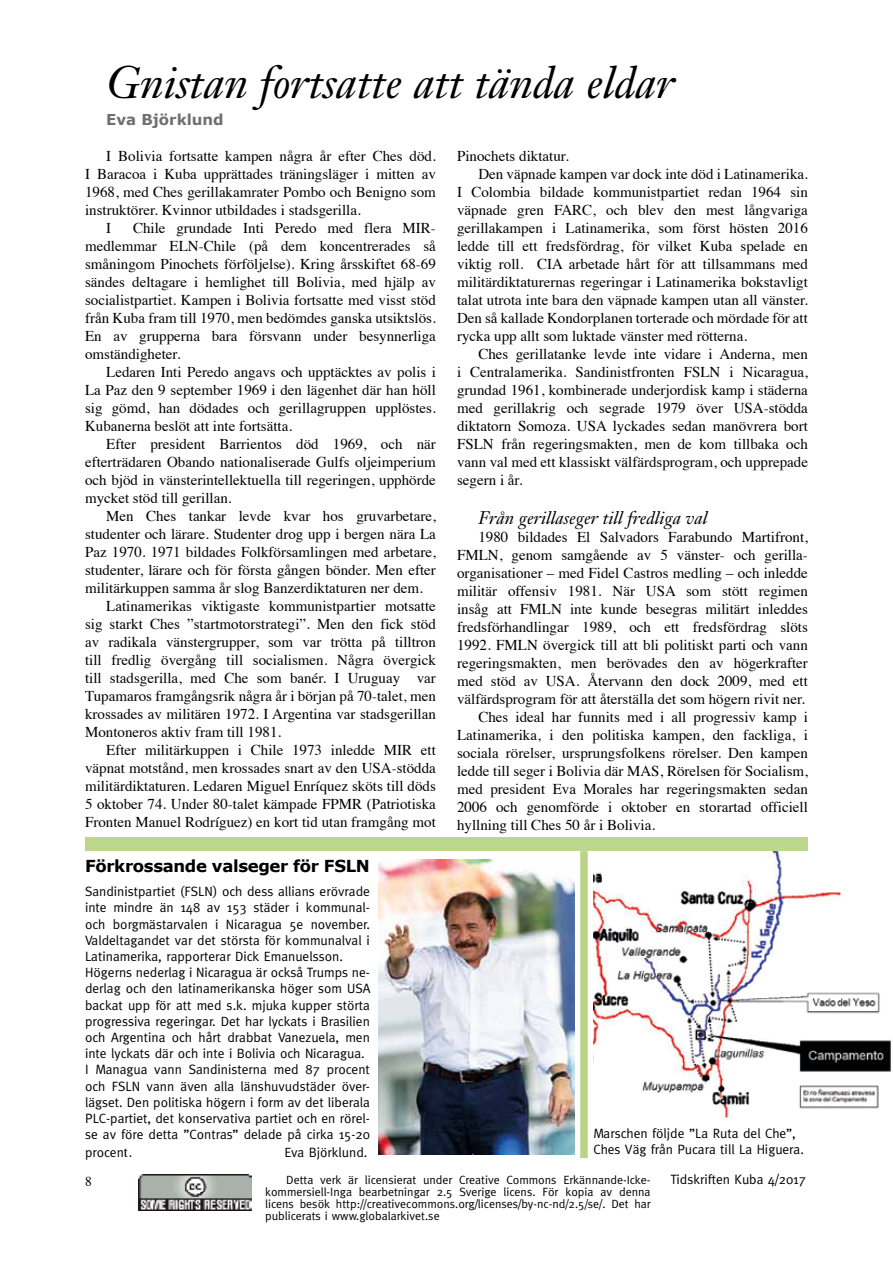
<style>
.page{position:relative;width:893px;height:1263px;background:#fff}
.page>*{position:absolute;margin:0;border:0;box-sizing:border-box;transform-origin:0 0}
.t1{font:italic 45px "Janson Text";color:#000}
.t2{font:italic 18px "Janson Text";color:#000}
.t3{font:700 16.5px "Verdana";letter-spacing:-.02em;color:#000}
.t4{font:15px/18px "Times";color:#000;text-align:justify}
.t5{font:700 15px "Verdana";color:#706f6f}
.t6{font:13.5px/16.2px "Meta";color:#000}
.t7{font:13.5px "Times";color:#000}
.t8{font:12px/12px "Meta";color:#000;text-align:justify}
.s1{font-family:"Times";font-size:15px}
</style>
<div class="page">
<img style="left:139px;top:1174px;width:112px;height:36px">
<div style="left:580px;top:851px;width:8px;height:307px;background:#b8d484"></div>
<img style="left:593px;top:851px;width:298px;height:266px">
<div style="left:85px;top:837px;width:723px;height:14px;background:#bdd78d"></div>
<img style="left:378px;top:860px;width:196px;height:295px">
<h1 class="t1" style="left:106px;top:55px;width:570px">Gnistan fortsatte att tända eldar</h1>
<p class="t5" style="left:106px;top:110px;width:119px">Eva Björklund</p>
<p class="t4" style="left:106px;top:145px;width:331px">I Bolivia fortsatte kampen några år efter Ches död.</p>
<p class="t4" style="left:85px;top:163px;width:352px">I Baracoa i Kuba upprättades träningsläger i mitten av</p>
<p class="t4" style="left:85px;top:181px;width:352px">1968, med Ches gerillakamrater Pombo och Benigno som</p>
<p class="t4" style="left:85px;top:199px;width:277px">instruktörer. Kvinnor utbildades i stadsgerilla.</p>
<p class="t4" style="left:106px;top:217px;width:6px">I</p>
<p class="t4" style="left:85px;top:217px;width:352px;text-indent:48px">Chile grundade Inti Peredo med flera MIR&shy;medlemmar ELN-Chile (på dem koncentrerades så småningom Pinochets förföljelse). Kring årsskiftet 68-69 sändes deltagare i hemlighet till Bolivia, med hjälp av socialistpartiet. Kampen i Bolivia fortsatte med visst stöd från Kuba fram till 1970, men bedömdes ganska utsiktslös.<br>En av grupperna bara försvann under besynnerliga omständigheter.</p>
<p class="t4" style="left:85px;top:361px;width:352px;text-indent:21px">Ledaren Inti Peredo angavs och upptäcktes av polis i La Paz den 9 september 1969 i den lägenhet där han höll sig gömd, han dödades och gerillagruppen upplöstes.<br>Kubanerna beslöt att inte fortsätta.</p>
<p class="t4" style="left:85px;top:433px;width:352px;text-indent:21px">Efter president Barrientos död 1969, och när efterträdaren Obando nationaliserade Gulfs oljeimperium och bjöd in vänsterintellektuella till regeringen, upphörde mycket stöd till gerillan.</p>
<p class="t4" style="left:106px;top:505px;width:331px">Men Ches tankar levde kvar hos gruvarbetare,</p>
<p class="t4" style="left:85px;top:523px;width:352px">studenter och lärare. Studenter drog upp i bergen nära La</p>
<p class="t4" style="left:85px;top:541px;width:352px">Paz 1970. 1971 bildades Folkförsamlingen med arbetare,</p>
<p class="t4" style="left:85px;top:559px;width:352px">studenter, lärare och för första gången bönder. Men efter</p>
<p class="t4" style="left:85px;top:577px;width:339px">militärkuppen samma år slog Banzerdiktaturen ner dem.</p>
<p class="t4" style="left:106px;top:595px;width:331px">Latinamerikas viktigaste kommunistpartier motsatte</p>
<p class="t4" style="left:85px;top:613px;width:352px">sig starkt Ches ”startmotorstrategi”. Men den fick stöd</p>
<p class="t4" style="left:85px;top:631px;width:352px">av radikala vänstergrupper, som var trötta på tilltron</p>
<p class="t4" style="left:85px;top:649px;width:352px">till fredlig övergång till socialismen. Några övergick</p>
<p class="t4" style="left:85px;top:667px;width:352px">till stadsgerilla, med Che som banér. I Uruguay var</p>
<p class="t4" style="left:85px;top:685px;width:352px">Tupamaros framgångsrik några år i början på 70-talet, men</p>
<p class="t4" style="left:85px;top:703px;width:352px">krossades av militären 1972. I Argentina var stadsgerillan</p>
<p class="t4" style="left:85px;top:721px;width:198px">Montoneros aktiv fram till 1981.</p>
<p class="t4" style="left:106px;top:739px;width:331px">Efter militärkuppen i Chile 1973 inledde MIR ett</p>
<p class="t4" style="left:85px;top:757px;width:352px">väpnat motstånd, men krossades snart av den USA-stödda</p>
<p class="t4" style="left:85px;top:775px;width:352px">militärdiktaturen. Ledaren Miguel Enríquez sköts till döds</p>
<p class="t4" style="left:85px;top:793px;width:352px">5 oktober 74. Under 80-talet kämpade FPMR (Patriotiska</p>
<p class="t4" style="left:85px;top:811px;width:352px">Fronten Manuel Rodríguez) en kort tid utan framgång mot</p>
<p class="t3" style="left:85px;top:856px;width:286px">Förkrossande valseger för FSLN</p>
<p class="t6" style="left:85px;top:883px;width:287px">Sandinistpartiet (FSLN) och dess allians erövrade inte mindre än 148 av 153 städer i kommunal&shy;och borgmästarvalen i Nicaragua 5e november.<br>Valdeltagandet var det största för kommunalval i Latinamerika, rapporterar Dick Emanuelsson.<br>Högerns nederlag i Nicaragua är också Trumps ne&shy;derlag och den latinamerikanska höger som USA backat upp för att med s.k. mjuka kupper störta progressiva regeringar. Det har lyckats i Brasilien och Argentina och hårt drabbat Vanezuela, men inte lyckats där och inte i Bolivia och Nicaragua.<br>I Managua vann Sandinisterna med 87 procent och FSLN vann även alla länshuvudstäder över&shy;lägset. Den politiska högern i form av det liberala PLC-partiet, det konservativa partiet och en rörel&shy;se av före detta ”Contras” delade på cirka 15-20</p>
<p class="t6" style="left:85px;top:1144px;width:48px">procen<span class="s1">t.</span></p>
<p class="t6" style="left:285px;top:1144px;width:84px">Eva Björklund.</p>
<p class="t4" style="left:457px;top:145px;width:113px">Pinochets diktatur.</p>
<p class="t4" style="left:478px;top:163px;width:331px">Den väpnade kampen var dock inte död i Latinamerika.</p>
<p class="t4" style="left:457px;top:181px;width:352px">I Colombia bildade kommunistpartiet redan 1964 sin</p>
<p class="t4" style="left:457px;top:199px;width:352px">väpnade gren FARC, och blev den mest långvariga</p>
<p class="t4" style="left:457px;top:217px;width:352px">gerillakampen i Latinamerika, som först hösten 2016</p>
<p class="t4" style="left:457px;top:235px;width:352px">ledde till ett fredsfördrag, för vilket Kuba spelade en</p>
<p class="t4" style="left:457px;top:253px;width:352px">viktig roll. CIA arbetade hårt för att tillsammans med</p>
<p class="t4" style="left:457px;top:271px;width:352px">militärdiktaturernas regeringar i Latinamerika bokstavligt</p>
<p class="t4" style="left:457px;top:289px;width:352px">talat utrota inte bara den väpnade kampen utan all vänster.</p>
<p class="t4" style="left:457px;top:307px;width:352px">Den så kallade Kondorplanen torterade och mördade för att</p>
<p class="t4" style="left:457px;top:325px;width:291px">rycka upp allt som luktade vänster med rötterna.</p>
<p class="t4" style="left:478px;top:343px;width:331px">Ches gerillatanke levde inte vidare i Anderna, men</p>
<p class="t4" style="left:457px;top:361px;width:352px">i Centralamerika. Sandinistfronten FSLN i Nicaragua,</p>
<p class="t4" style="left:457px;top:379px;width:352px">grundad 1961, kombinerade underjordisk kamp i städerna</p>
<p class="t4" style="left:457px;top:397px;width:352px">med gerillakrig och segrade 1979 över USA-stödda</p>
<p class="t4" style="left:457px;top:415px;width:352px">diktatorn Somoza. USA lyckades sedan manövrera bort</p>
<p class="t4" style="left:457px;top:433px;width:352px">FSLN från regeringsmakten, men de kom tillbaka och</p>
<p class="t4" style="left:457px;top:451px;width:352px">vann val med ett klassiskt välfärdsprogram, och upprepade</p>
<p class="t4" style="left:457px;top:469px;width:67px">segern i år.</p>
<p class="t2" style="left:478px;top:507px;width:231px">Från gerillaseger till fredliga val</p>
<p class="t4" style="left:478px;top:527px;width:331px">1980 bildades El Salvadors Farabundo Martifront,</p>
<p class="t4" style="left:457px;top:545px;width:352px">FMLN, genom samgående av 5 vänster- och gerilla-</p>
<p class="t4" style="left:457px;top:563px;width:352px">organisationer – med Fidel Castros medling – och inledde</p>
<p class="t4" style="left:457px;top:581px;width:352px">militär offensiv 1981. När USA som stött regimen</p>
<p class="t4" style="left:457px;top:599px;width:352px">insåg att FMLN inte kunde besegras militärt inleddes</p>
<p class="t4" style="left:457px;top:617px;width:352px">fredsförhandlingar 1989, och ett fredsfördrag slöts</p>
<p class="t4" style="left:457px;top:635px;width:352px">1992. FMLN övergick till att bli politiskt parti och vann</p>
<p class="t4" style="left:457px;top:653px;width:352px">regeringsmakten, men berövades den av högerkrafter</p>
<p class="t4" style="left:457px;top:671px;width:352px">med stöd av USA. Återvann den dock 2009, med ett</p>
<p class="t4" style="left:457px;top:689px;width:349px">välfärdsprogram för att återställa det som högern rivit ner.</p>
<p class="t4" style="left:478px;top:707px;width:331px">Ches ideal har funnits med i all progressiv kamp i</p>
<p class="t4" style="left:457px;top:725px;width:352px">Latinamerika, i den politiska kampen, den fackliga, i</p>
<p class="t4" style="left:457px;top:743px;width:352px">sociala rörelser, ursprungsfolkens rörelser. Den kampen</p>
<p class="t4" style="left:457px;top:761px;width:352px">ledde till seger i Bolivia där MAS, Rörelsen för Socialism,</p>
<p class="t4" style="left:457px;top:779px;width:352px">med president Eva Morales har regeringsmakten sedan</p>
<p class="t4" style="left:457px;top:797px;width:352px">2006 och genomförde i oktober en storartad officiell</p>
<p class="t4" style="left:457px;top:815px;width:199px">hyllning till Ches 50 år i Bolivia.</p>
<p class="t6" style="left:593px;top:1125px;width:212px">Marschen följde ”La Ruta del Che”,<br>Ches Väg från Pucara till La Higuera.</p>
<p class="t7" style="left:85px;top:1169px;width:8px">8</p>
<p class="t8" style="left:286px;top:1173px;width:366px">Detta verk är licensierat under Creative Commons Erkännande-Icke-</p>
<p class="t6" style="left:670px;top:1170px;width:137px">Tidskriften Kuba 4/2017</p>
<p class="t8" style="left:265px;top:1185px;width:387px">kommersiell-Inga bearbetningar 2.5 Sverige licens. För kopia av denna licens besök http://creativecommons.org/licenses/by-nc-nd/2.5/se/. Det har publicerats i www.globalarkivet.se</p>
</div>
